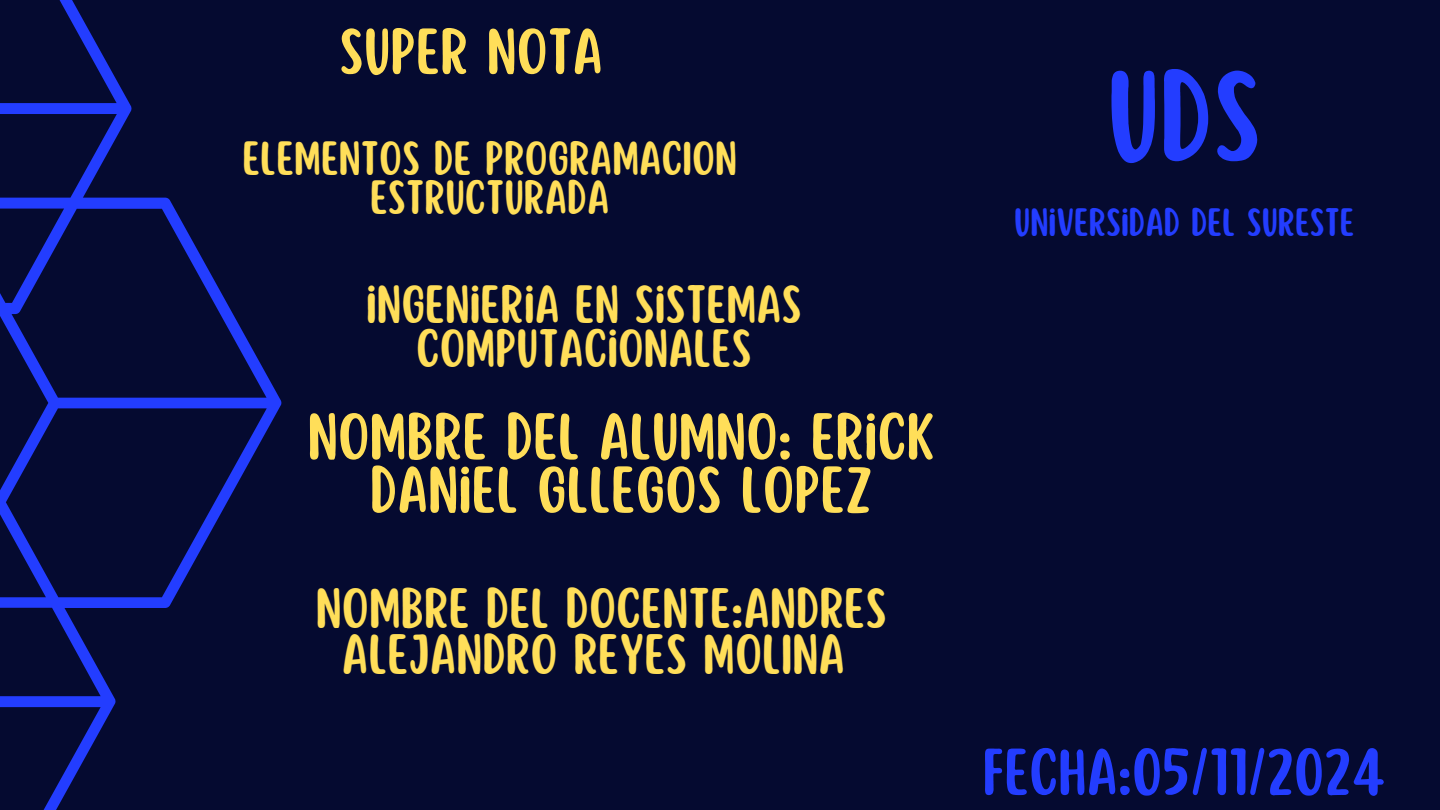
<style>
.page{position:relative;width:1440px;height:810px;background:#050a30}
.page>*{position:absolute;margin:0;border:0;box-sizing:border-box;transform-origin:0 0}
.t1{font:113.2px "Scripter";color:#233dff}
.t2{font:58.2px/53.2px "Scripter";color:#ffde59;text-align:center}
.t3{font:58.2px "Scripter";color:#233dff}
.t4{font:57.1px "Scripter";color:#ffde59}
.t5{font:49.9px/45.7px "Scripter";color:#ffde59;text-align:center}
.t6{font:47.2px/43.2px "Scripter";color:#ffde59;text-align:center}
.t7{font:42.2px/38.6px "Scripter";color:#ffde59;text-align:center}
.t8{font:34.7px "Scripter";color:#233dff}
</style>
<div class="page">
<svg style="left:0;top:0;width:281px;height:810px"></svg>
<p class="t4" style="left:339px;top:23px;width:265px">SUPER NOTA</p>
<p class="t7" style="left:242px;top:141px;width:496px">ELEMENTOS DE PROGRAMACION<br>ESTRUCTURADA</p>
<p class="t6" style="left:366px;top:285px;width:437px">INGENIERIA EN SISTEMAS<br>COMPUTACIONALES</p>
<h2 class="t2" style="left:308px;top:413px;width:629px">NOMBRE DEL ALUMNO: ERICK<br>DANIEL GLLEGOS LOPEZ</h2>
<h1 class="t5" style="left:316px;top:588px;width:573px">NOMBRE DEL DOCENTE:ANDRES<br>ALEJANDRO REYES MOLINA</h1>
<h3 class="t1" style="left:1107px;top:59px;width:156px">UDS</h3>
<h2 class="t8" style="left:1014px;top:205px;width:342px">UNIVERSIDAD DEL SURESTE</h2>
<h4 class="t3" style="left:983px;top:743px;width:405px">FECHA:05/11/2024</h4>
</div>
